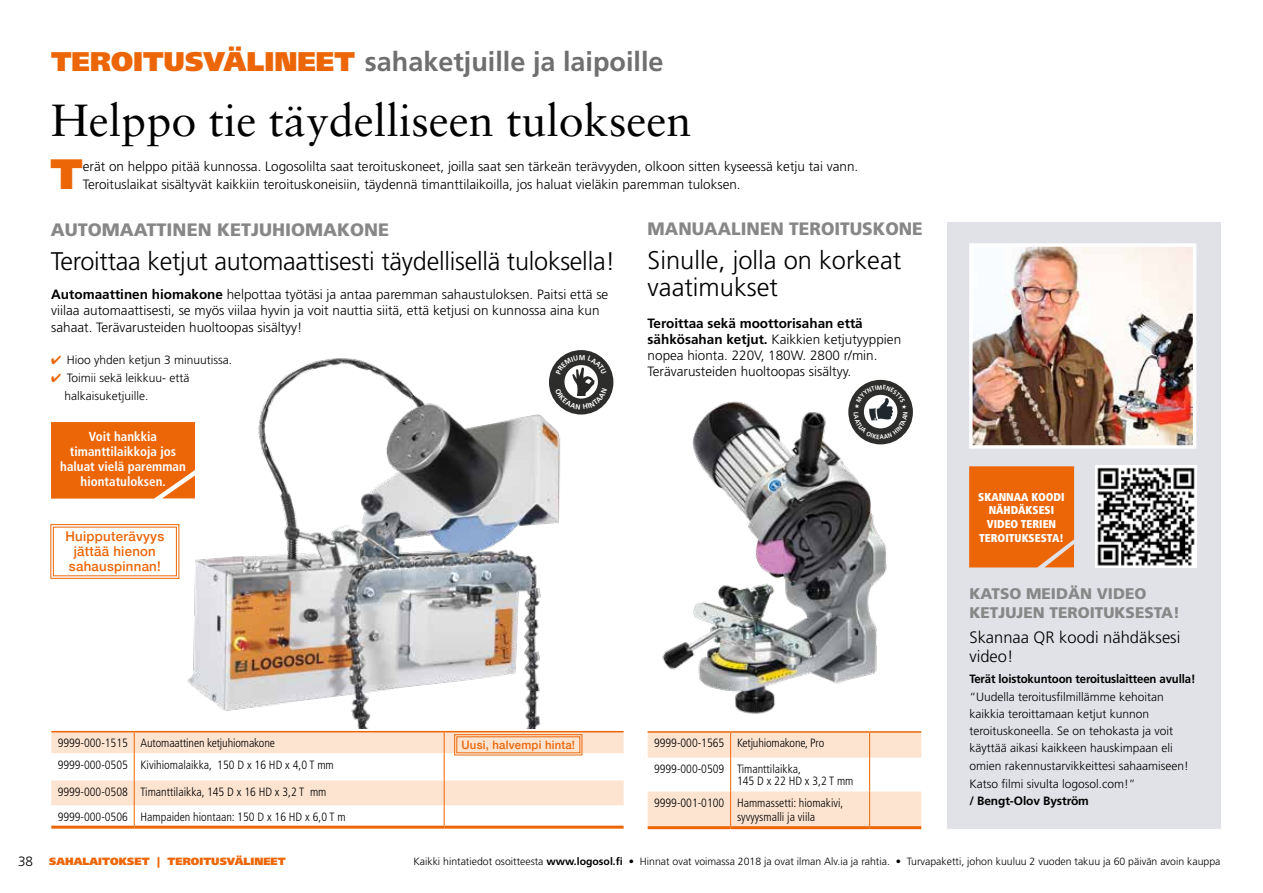
<style>
.page{position:relative;width:1263px;height:893px;background:#fff}
.page>*{position:absolute;margin:0;border:0;box-sizing:border-box;transform-origin:0 0}
.t1{font:45px "Sabon";color:#000}
.t2{font:900 42.45px "Frutiger LT Std";color:#ec6608}
.t3{font:700 27px "Frutiger LT Std";color:#706f6f}
.t4{font:300 25.5px/27px "Frutiger LT Std";letter-spacing:-.01em;color:#000}
.t5{font:900 18px "Frutiger LT Std";color:#878787}
.t6{font:900 18px "Frutiger LT Std";color:#878787;scale:.96 1}
.t7{font:300 16.5px/19.8px "Frutiger LT Std";color:#000}
.t8{font:900 15.45px/18.5px "Frutiger LT Std";color:#878787}
.t9{font:300 13.5px/16.2px "Frutiger LT Std";color:#000}
.t10{font:500 13.5px/15px "Helvetica Neue";letter-spacing:.02em;color:#ec6608;text-align:center}
.t11{font:700 condensed 13.05px/14.9px "Frutiger LT Std";color:#fff;text-align:center}
.t12{font:300 condensed 12px/21.8px "Frutiger LT Std";color:#000}
.t13{font:300 12px/17.4px "Frutiger LT Std";color:#000}
.t14{font:700 12px "Frutiger LT Std";letter-spacing:-.01em;color:#000;scale:.95 1}
.t15{font:700 12px "Frutiger LT Std";letter-spacing:-.01em;color:#000}
.t16{font:500 11.55px "Helvetica Neue";letter-spacing:.02em;color:#ec6608}
.t17{font:900 condensed 11.4px/13.6px "Frutiger LT Std";color:#fff;text-align:center}
.t18{font:300 10.5px "Frutiger LT Std";color:#000}
.t19{font:900 10.5px "Frutiger LT Std";color:#ec6608}
.s1{font-weight:900;color:#ec6608}
.s2{font-weight:700}
.s3{color:#ec6608}
.s4{font-weight:300;font-size:13.5px;color:#000}
</style>
<div class="page">
<img style="left:662px;top:401px;width:232px;height:313px">
<hr style="left:648px;top:731px;width:83px;height:2px;background:#ec6608">
<hr style="left:731px;top:731px;width:139px;height:2px;background:#ec6608">
<hr style="left:870px;top:731px;width:51px;height:2px;background:#ec6608">
<hr style="left:648px;top:826px;width:83px;height:3px;background:#ec6608">
<hr style="left:731px;top:826px;width:139px;height:3px;background:#ec6608">
<hr style="left:870px;top:826px;width:51px;height:3px;background:#ec6608">
<svg style="left:648px;top:732px;width:273px;height:96px"></svg>
<hr style="left:730px;top:791px;width:1px;height:35px;background:#ec6608">
<hr style="left:869px;top:791px;width:1px;height:35px;background:#ec6608">
<hr style="left:730px;top:758px;width:1px;height:33px;background:#ec6608">
<hr style="left:869px;top:758px;width:1px;height:33px;background:#ec6608">
<div style="left:848px;top:380px;width:65px;height:64px;background:#2d2d2c;border-radius:50%"></div>
<img style="left:179px;top:358px;width:435px;height:371px">
<hr style="left:51px;top:731px;width:83px;height:1px;background:#ec6608">
<hr style="left:134px;top:731px;width:310px;height:1px;background:#ec6608">
<hr style="left:444px;top:731px;width:180px;height:1px;background:#ec6608">
<hr style="left:51px;top:826px;width:83px;height:3px;background:#ec6608">
<hr style="left:134px;top:826px;width:310px;height:3px;background:#ec6608">
<hr style="left:444px;top:826px;width:180px;height:3px;background:#ec6608">
<svg style="left:51px;top:732px;width:573px;height:94px"></svg>
<div style="left:549px;top:350px;width:64px;height:64px;background:#2d2d2c;border-radius:50%"></div>
<svg style="left:50px;top:524px;width:129px;height:55px"></svg>
<div style="left:51px;top:422px;width:144px;height:77px;background:#ec6608"></div>
<div style="left:947px;top:223px;width:273px;height:606px;background:#e0e2e7"></div>
<img style="left:973px;top:247px;width:219px;height:198px">
<div style="left:969px;top:243px;width:227px;height:206px;border:3px solid #fff"></div>
<img style="left:1095px;top:466px;width:101px;height:101px">
<div style="left:969px;top:466px;width:105px;height:101px;background:#ec6608"></div>
<svg style="left:854px;top:385px;width:53px;height:54px"></svg>
<svg style="left:555px;top:355px;width:52px;height:54px"></svg>
<h3 class="t3" style="left:51px;top:46px;width:614px"><span class="s1">TEROITUSVÄLINEET</span> sahaketjuille ja laipoille</h3>
<h1 class="t1" style="left:51px;top:94px;width:642px">Helppo tie täydelliseen tulokseen</h1>
<h2 class="t2" style="left:51px;top:148px;width:34px">T</h2>
<p class="t9" style="left:83px;top:158px;width:777px;line-height:17.2px">erät on helppo pitää kunnossa. Logosolilta saat teroituskoneet, joilla saat sen tärkeän terävyyden, olkoon sitten kyseessä ketju tai vann.<br>Teroituslaikat sisältyvät kaikkiin teroituskoneisiin, täydennä timanttilaikoilla, jos haluat vieläkin paremman tuloksen.</p>
<h3 class="t5" style="left:51px;top:219px;width:340px">AUTOMAATTINEN KETJUHIOMAKONE</h3>
<h3 class="t4" style="left:51px;top:248px;width:566px">Teroittaa ketjut automaattisesti täydellisellä tuloksella!</h3>
<p class="t9" style="left:51px;top:286px;width:559px"><span class="s2">Automaattinen hiomakone</span> helpottaa työtäsi ja antaa paremman sahaustuloksen. Paitsi että se viilaa automaattisesti, se myös viilaa hyvin ja voit nauttia siitä, että ketjusi on kunnossa aina kun sahaat. Terävarusteiden huoltoopas sisältyy!</p>
<p class="t13" style="left:51px;top:352px;width:182px"><span class="s3">✔</span> Hioo yhden ketjun 3 minuutissa.</p>
<p class="t13" style="left:65px;top:369px;width:126px;line-height:18px;text-indent:-13px"><span class="s3">✔</span> Toimii sekä leikkuu- että halkaisuketjuille.</p>
<p class="t11" style="left:60px;top:429px;width:127px">Voit hankkia timanttilaikkoja jos haluat vielä paremman hiontatuloksen.</p>
<p class="t10" style="left:65px;top:528px;width:100px">Huipputerävyys jättää hienon sahauspinnan!</p>
<h3 class="t6" style="left:648px;top:218px;width:288px">MANUAALINEN TEROITUSKONE</h3>
<h3 class="t4" style="left:648px;top:247px;width:255px">Sinulle, jolla on korkeat vaatimukset</h3>
<p class="t9" style="left:648px;top:315px;width:255px"><span class="s2">Teroittaa sekä moottorisahan että sähkösahan ketjut.</span> Kaikkien ketjutyyppien nopea hionta. 220V, 180W. 2800 r/min.<br>Terävarusteiden huoltoopas sisältyy.</p>
<p class="t12" style="left:58px;top:732px;width:278px">9999-000-1515 Automaattinen ketjuhiomakone<br>9999-000-0505 Kivihiomalaikka, 150 D x 16 HD x 4,0 T mm</p>
<p class="t12" style="left:58px;top:779px;width:289px;line-height:25px">9999-000-0508 Timanttilaikka, 145 D x 16 HD x 3,2 T mm<br>9999-000-0506 Hampaiden hiontaan: 150 D x 16 HD x 6,0 T m</p>
<p class="t16" style="left:461px;top:735px;width:115px">Uusi, halvempi hinta!</p>
<p class="t12" style="left:654px;top:730px;width:172px;line-height:25.8px">9999-000-1565 Ketjuhiomakone, Pro<br>9999-000-0509 Timanttilaikka,</p>
<p class="t12" style="left:654px;top:770px;width:201px;text-indent:83px">145 D x 22 HD x 3,2 T mm<br>9999-001-0100 Hammassetti: hiomakivi,</p>
<p class="t12" style="left:737px;top:806px;width:80px">syvyysmalli ja viila</p>
<p class="t17" style="left:978px;top:490px;width:88px">SKANNAA KOODI<br>NÄHDÄKSESI<br>VIDEO TERIEN<br>TEROITUKSESTA!</p>
<p class="t8" style="left:969px;top:584px;width:212px">KATSO MEIDÄN VIDEO<br>KETJUJEN TEROITUKSESTA!</p>
<p class="t7" style="left:969px;top:627px;width:212px">Skannaa QR koodi nähdäksesi video!</p>
<p class="t14" style="left:969px;top:672px;width:240px">Terät loistokuntoon teroituslaitteen avulla!</p>
<p class="t13" style="left:969px;top:688px;width:221px">“Uudella teroitusfilmillämme kehoitan kaikkia teroittamaan ketjut kunnon teroituskoneella. Se on tehokasta ja voit käyttää aikasi kaikkeen hauskimpaan eli omien rakennustarvikkeittesi sahaamiseen!<br>Katso filmi sivulta logosol.com!”</p>
<p class="t15" style="left:969px;top:794px;width:121px">/ Bengt-Olov Byström</p>
<p class="t19" style="left:18px;top:855px;width:269px"><span class="s4">38</span> SAHALAITOKSET | TEROITUSVÄLINEET</p>
<p class="t18" style="left:413px;top:855px;width:808px">Kaikki hintatiedot osoitteesta <span class="s2">www.logosol.fi</span> • Hinnat ovat voimassa 2018 ja ovat ilman Alv.ia ja rahtia. • Turvapaketti, johon kuuluu 2 vuoden takuu ja 60 päivän avoin kauppa</p>
</div>
